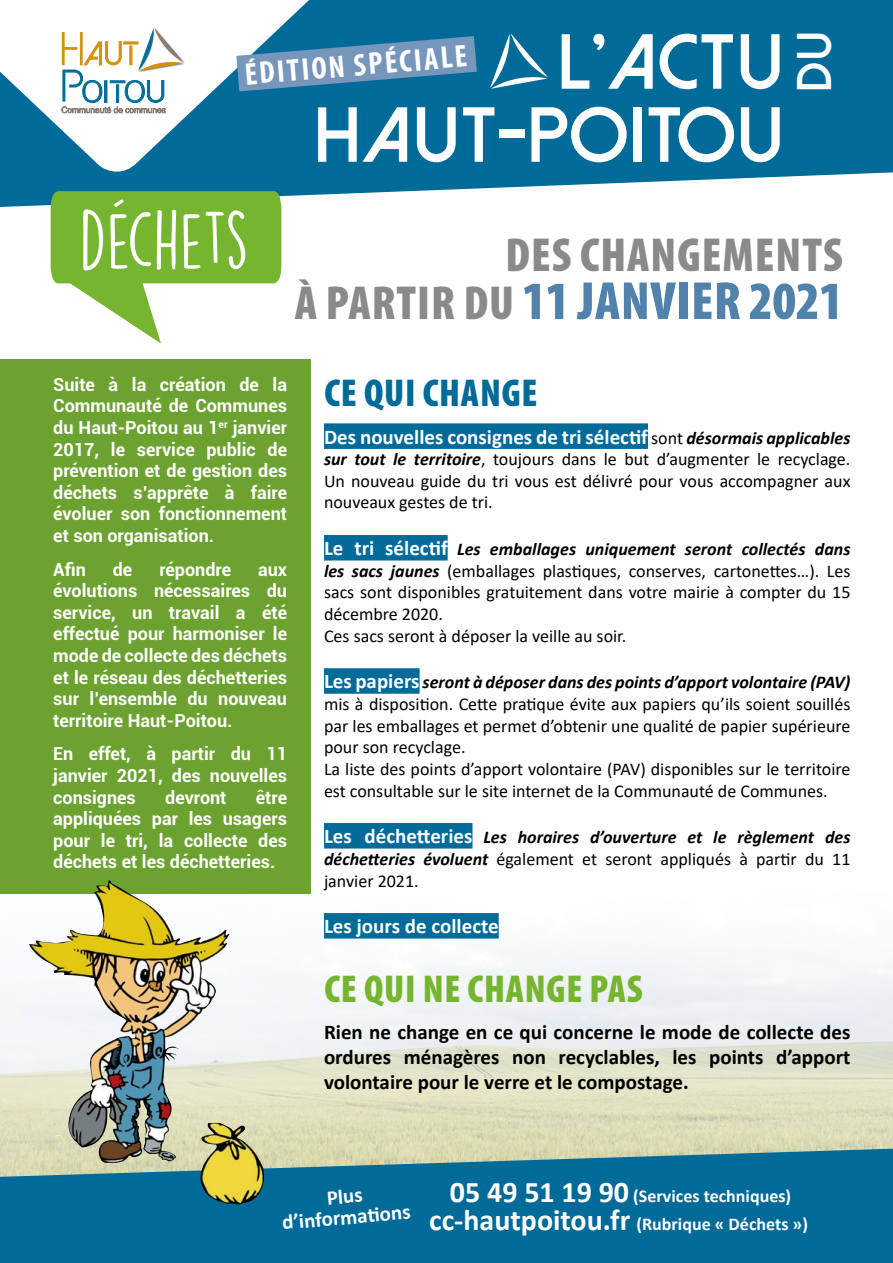
<style>
.page{position:relative;width:893px;height:1263px;background:#fff}
.page>*{position:absolute;margin:0;border:0;box-sizing:border-box;transform-origin:0 0}
.t1{font:800 78px/73.1px "Dolce Vita";color:#fff;text-align:right}
.t2{font:73.05px "DK Lemon Yellow Sun";letter-spacing:-.025em;color:#fff}
.t3{font:900 condensed 54px "Myriad Pro";letter-spacing:.01em;color:#5082ac}
.t4{font:800 48.75px "Dolce Vita";color:#fff}
.t5{font:900 condensed 48px "Myriad Pro";letter-spacing:.02em;color:#8b8a8a}
.t6{font:900 condensed 39px "Myriad Pro";letter-spacing:.02em;color:#75b530}
.t7{font:900 condensed 39px "Myriad Pro";letter-spacing:.02em;color:#006a99}
.t8{font:700 condensed 31.5px "Myriad Pro";color:#fff}
.t9{font:700 21px/25.2px "Calibri";color:#000;text-align:justify}
.t10{font:700 21px/21px "Calibri";color:#fff;text-align:center}
.t11{font:18px/21.6px "Calibri";color:#000}
.t12{font:700 18px/21.6px "Roboto";color:#fff;text-align:justify}
.t13{font:italic 700 18px/21.6px "Calibri";color:#000;text-align:justify}
.t14{font:700 18px/28.5px "Calibri";color:#fff;text-align:center}
.s1{font-size:48px;color:#8b8a8a}
.s2{font-weight:400;font-size:18px;color:#000}
.s3{font-style:italic;font-size:18px;color:#000}
.s4{font-weight:700;font-style:italic}
.s5{font-weight:700;font-size:21px;color:#fff}
.s6{font-style:normal;font-size:21px;color:#fff}
.s7{font-weight:400;font-style:normal}
.s8{font-size:30px}
</style>
<div class="page">
<img style="left:0;top:879px;width:893px;height:270px">
<div style="left:0;top:360px;width:310px;height:534px;background:#6ba230"></div>
<svg style="left:0;top:0;width:893px;height:207px;background:#227ea6"></svg>
<svg style="left:0;top:1149px;width:893px;height:114px;background:#187598"></svg>
<img style="left:29px;top:880px;width:200px;height:283px">
<div style="left:324px;top:423px;width:324px;height:26px;background:#006a99"></div>
<div style="left:324px;top:535px;width:124px;height:25px;background:#006a99"></div>
<div style="left:324px;top:668px;width:96px;height:26px;background:#006a99"></div>
<div style="left:324px;top:823px;width:148px;height:25px;background:#006a99"></div>
<div style="left:324px;top:913px;width:175px;height:25px;background:#006a99"></div>
<svg style="left:0;top:0;width:319px;height:174px"></svg>
<svg style="left:57px;top:26px;width:128px;height:91px"></svg>
<svg style="left:51px;top:191px;width:230px;height:153px"></svg>
<svg style="left:199px;top:15px;width:349px;height:97px;background:#418aaf"></svg>
<h1 class="t1" style="left:313px;top:26px;width:473px">L’ACTU<br>HAUT-POITOU</h1>
<h3 class="t4" style="left:790px;top:92px;width:62px;rotate:-90deg">DU</h3>
<h3 class="t8" style="left:243px;top:55px;width:224px;rotate:-5deg">ÉDITION SPÉCIALE</h3>
<h2 class="t2" style="left:80px;top:196px;width:171px">déchets</h2>
<h3 class="t5" style="left:506px;top:224px;width:339px">DES CHANGEMENTS</h3>
<h3 class="t3" style="left:295px;top:266px;width:550px"><span class="s1">À PARTIR DU</span> 11 JANVIER 2021</h3>
<p class="t12" style="left:53px;top:373px;width:235px">Suite à la création de la Communauté de Communes du Haut-Poitou au 1<sup>er</sup> janvier 2017, le service public de prévention et de gestion des déchets s’apprête à faire évoluer son fonctionnement et son organisation.</p>
<p class="t12" style="left:53px;top:558px;width:34px">Afin</p>
<p class="t12" style="left:113px;top:558px;width:21px">de</p>
<p class="t12" style="left:159px;top:558px;width:73px">répondre</p>
<p class="t12" style="left:53px;top:558px;width:235px;text-indent:205px">aux évolutions nécessaires du service, un travail a été effectué pour harmoniser le mode de collecte des déchets et le réseau des déchetteries sur l’ensemble du nouveau territoire Haut-Poitou.</p>
<p class="t12" style="left:53px;top:742px;width:235px">En effet, à partir du 11 janvier 2021, des nouvelles consignes</p>
<p class="t12" style="left:165px;top:786px;width:63px">devront</p>
<p class="t12" style="left:53px;top:786px;width:235px;text-indent:203px">être appliquées par les usagers pour le tri, la collecte des déchets et les déchetteries.</p>
<h3 class="t7" style="left:324px;top:368px;width:215px">CE QUI CHANGE</h3>
<p class="t10" style="left:324px;top:426px;width:528px">Des nouvelles consignes de tri sélectif <span class="s2">sont</span> <span class="s3">désormais applicables</span></p>
<p class="t11" style="left:324px;top:448px;width:528px;text-align:justify"><span class="s4">sur tout le territoire</span>, toujours dans le but d’augmenter le recyclage.<br>Un nouveau guide du tri vous est délivré pour vous accompagner aux nouveaux gestes de tri.</p>
<p class="t11" style="left:324px;top:538px;width:528px"><span class="s5">Le tri sélectif</span> <span class="s4">Les emballages uniquement seront collectés dans les sacs jaunes</span> (emballages plastiques, conserves, cartonettes…). Les sacs sont disponibles gratuitement dans votre mairie à compter du 15 décembre 2020.<br>Ces sacs seront à déposer la veille au soir.</p>
<p class="t11" style="left:324px;top:671px;width:528px"><span class="s5">Les papiers</span> <span class="s4">seront à déposer dans des points d’apport volontaire (PAV) </span>mis à disposition. Cette pratique évite aux papiers qu’ils soient souillés par les emballages et permet d’obtenir une qualité de papier supérieure pour son recyclage.<br>La liste des points d’apport volontaire (PAV) disponibles sur le territoire est consultable sur le site internet de la Communauté de Communes.</p>
<p class="t13" style="left:324px;top:826px;width:528px"><span class="s6">Les déchetteries</span> Les horaires d’ouverture et le règlement des déchetteries évoluent <span class="s7">également et seront appliqués à partir du 11 janvier 2021.</span></p>
<p class="t10" style="left:324px;top:915px;width:176px">Les jours de collecte</p>
<h3 class="t6" style="left:324px;top:964px;width:320px">CE QUI NE CHANGE PAS</h3>
<p class="t9" style="left:324px;top:1019px;width:528px">Rien ne change en ce qui concerne le mode de collecte des ordures ménagères non recyclables, les points d’apport volontaire pour le verre et le compostage.</p>
<p class="t10" style="left:280px;top:1191px;width:130px;rotate:-5deg">Plus d’informati ons</p>
<p class="t14" style="left:429px;top:1181px;width:380px"><span class="s8">05 49 51 19 90</span> (Services techniques) <span class="s8">cc-hautpoitou.fr</span> (Rubrique « Déchets »)</p>
</div>
